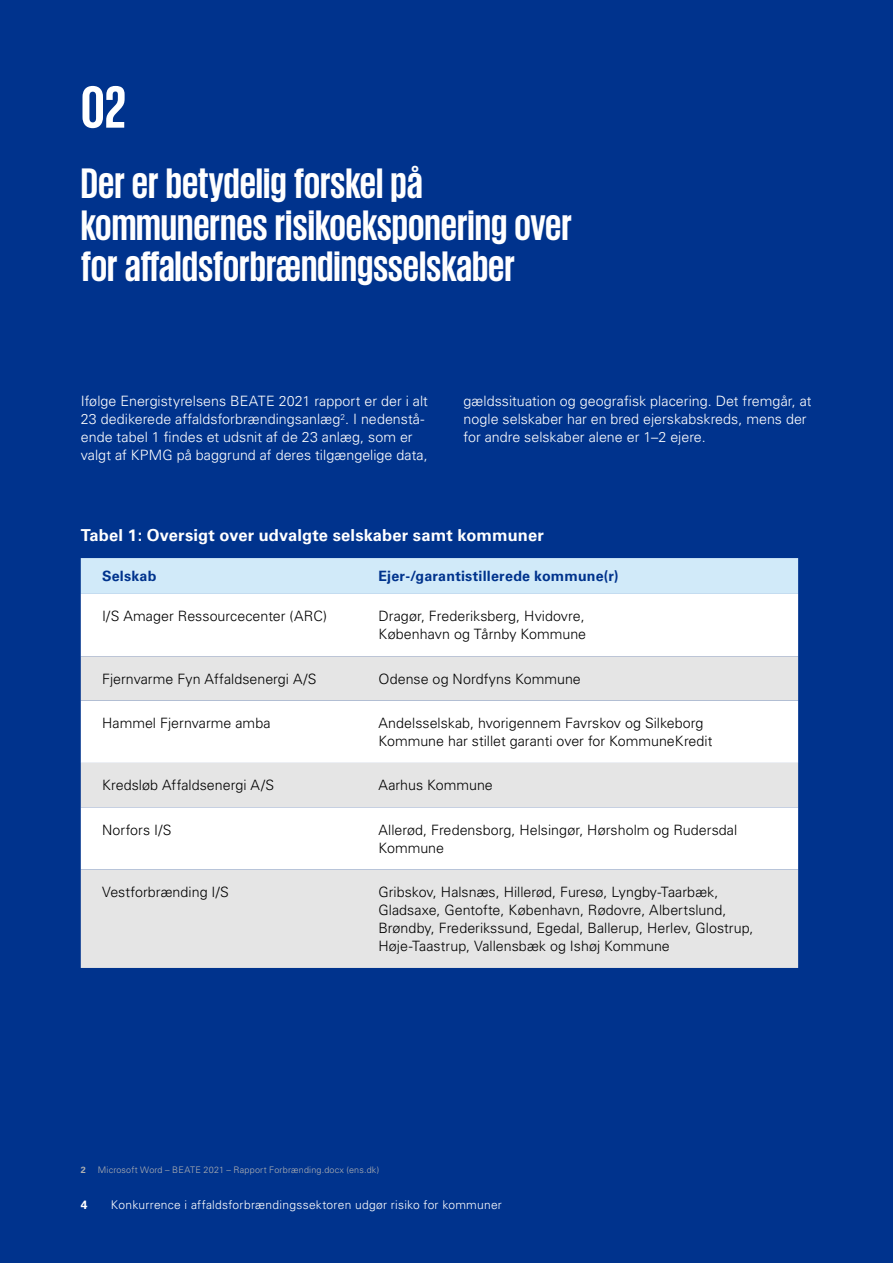
<style>
.page{position:relative;width:893px;height:1263px;background:#00338d}
.page>*{position:absolute;margin:0;border:0;box-sizing:border-box;transform-origin:0 0}
.t1{font:700 60.9px "KPMG";color:#fff}
.t2{font:700 43.65px/41.5px "KPMG";color:#fff}
.t3{font:700 16.5px "Universfor KPMG";letter-spacing:.01em;color:#fff}
.t4{font:300 14.25px/18px "Universfor KPMG";color:#000}
.t5{font:300 14.25px/18px "Universfor KPMG";letter-spacing:.005em;color:#fff}
.t6{font:700 14.25px "Universfor KPMG";letter-spacing:.015em;color:#00338d}
.t7{font:300 12px "Universfor KPMG";letter-spacing:.025em;color:#fff}
.t8{font:700 12px "Universfor KPMG";color:#fff}
.t9{font:300 9px "Universfor KPMG";letter-spacing:.02em;color:#b2b2b2}
.t10{font:700 9px "Universfor KPMG";color:#b2b2b2}
</style>
<div class="page">
<div style="left:81px;top:558px;width:717px;height:36px;background:#d1eaf9"></div>
<div style="left:81px;top:594px;width:717px;height:62px;background:#fff"></div>
<svg style="left:81px;top:656px;width:717px;height:312px;background:#eeeeef"></svg>
<h1 class="t1" style="left:81px;top:76px;width:47px">02</h1>
<h2 class="t2" style="left:81px;top:161px;width:493px">Der er betydelig forskel på kommunernes risikoeksponering over for affaldsforbrændingsselskaber</h2>
<p class="t5" style="left:81px;top:392px;width:349px">Ifølge Energistyrelsens BEATE 2021 rapport er der i alt 23 dedikerede affaldsforbrændingsanlæg<sup>2</sup>. I nedenstå&shy;ende tabel 1 findes et udsnit af de 23 anlæg, som er valgt af KPMG på baggrund af deres tilgængelige data,</p>
<p class="t5" style="left:463px;top:392px;width:350px">gældssituation og geografisk placering. Det fremgår, at nogle selskaber har en bred ejerskabskreds, mens der for andre selskaber alene er 1–2 ejere.</p>
<p class="t3" style="left:81px;top:525px;width:465px">Tabel 1: Oversigt over udvalgte selskaber samt kommuner</p>
<p class="t6" style="left:102px;top:568px;width:56px">Selskab</p>
<p class="t6" style="left:378px;top:568px;width:242px">Ejer-/garantistillerede kommune(r)</p>
<p class="t4" style="left:102px;top:607px;width:226px">I/S Amager Ressourcecenter (ARC)</p>
<p class="t4" style="left:378px;top:607px;width:209px">Dragør, Frederiksberg, Hvidovre,<br>København og Tårnby Kommune</p>
<p class="t4" style="left:102px;top:669px;width:216px">Fjernvarme Fyn Affaldsenergi A/S</p>
<p class="t4" style="left:378px;top:669px;width:204px">Odense og Nordfyns Kommune</p>
<p class="t4" style="left:102px;top:714px;width:170px">Hammel Fjernvarme amba</p>
<p class="t4" style="left:378px;top:714px;width:336px">Andelsselskab, hvorigennem Favrskov og Silkeborg<br>Kommune har stillet garanti over for KommuneKredit</p>
<p class="t4" style="left:102px;top:776px;width:174px">Kredsløb Affaldsenergi A/S</p>
<p class="t4" style="left:378px;top:776px;width:116px">Aarhus Kommune</p>
<p class="t4" style="left:102px;top:820px;width:71px">Norfors I/S</p>
<p class="t4" style="left:378px;top:820px;width:360px">Allerød, Fredensborg, Helsingør, Hørsholm og Rudersdal<br>Kommune</p>
<p class="t4" style="left:102px;top:883px;width:128px">Vestforbrænding I/S</p>
<p class="t4" style="left:378px;top:883px;width:377px">Gribskov, Halsnæs, Hillerød, Furesø, Lyngby-Taarbæk, Gladsaxe, Gentofte, København, Rødovre, Albertslund, Brøndby, Frederikssund, Egedal, Ballerup, Herlev, Glostrup, Høje-Taastrup, Vallensbæk og Ishøj Kommune</p>
<p class="t10" style="left:81px;top:1164px;width:7px">2</p>
<p class="t9" style="left:98px;top:1164px;width:283px">Microsoft Word – BEATE 2021 – Rapport Forbrænding.docx (ens.dk)</p>
<p class="t8" style="left:81px;top:1197px;width:8px">4</p>
<p class="t7" style="left:111px;top:1197px;width:392px">Konkurrence i affaldsforbrændingssektoren udgør risiko for kommuner</p>
</div>
